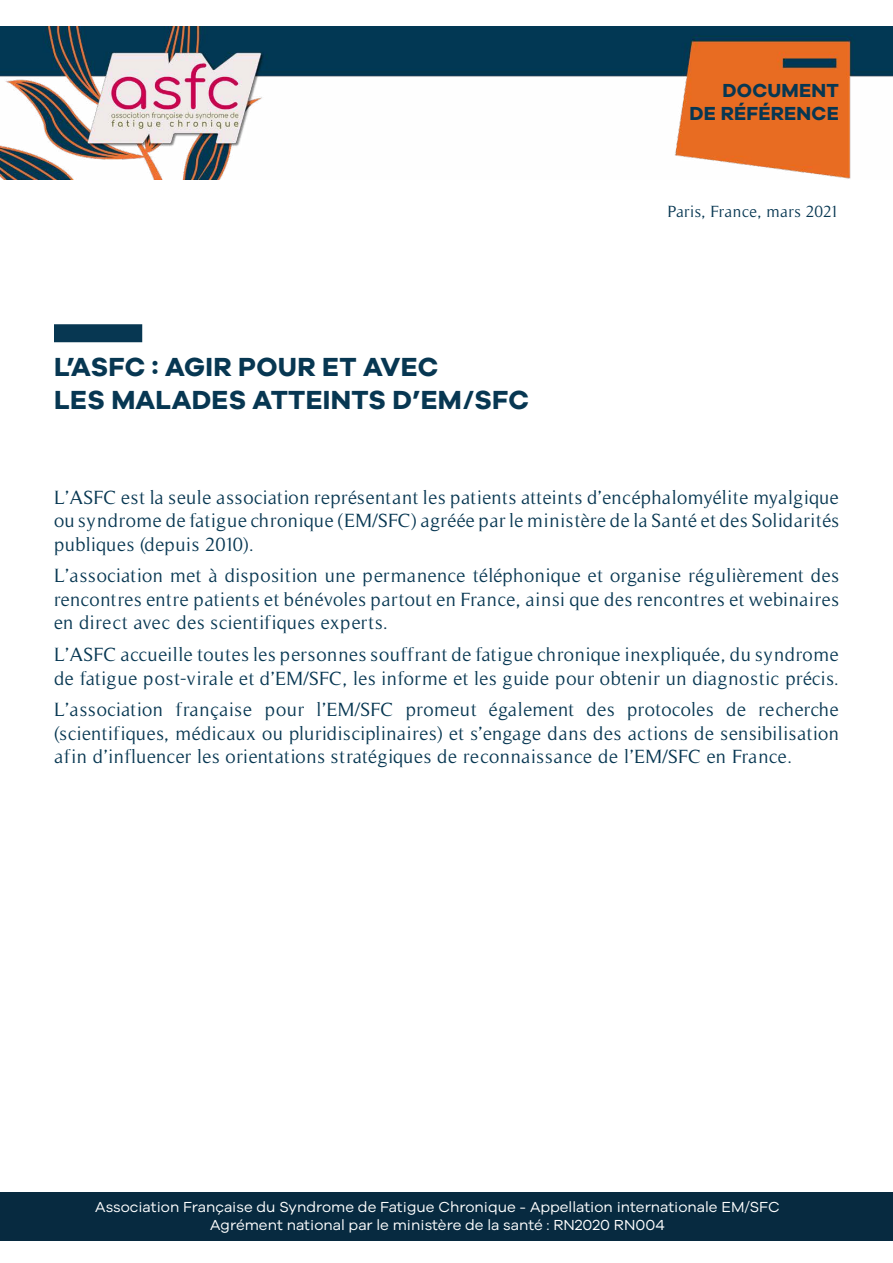
<style>
.page{position:relative;width:893px;height:1263px;background:#fff}
.page>*{position:absolute;margin:0;border:0;box-sizing:border-box;transform-origin:0 0}
.t1{font:700 27px/32.4px "Galyon";letter-spacing:.01em;color:#073752}
.t2{font:19.5px/23.4px "Timeless";letter-spacing:.025em;color:#073752;text-align:justify}
.t3{font:700 19.5px/23.4px "Galyon";letter-spacing:.01em;color:#073752;text-align:right}
.t4{font:16.5px "Timeless";letter-spacing:.025em;color:#073752}
.t5{font:15px/18px "Galyon";color:#fff;text-align:center}
</style>
<div class="page">
<div style="left:0;top:1193px;width:893px;height:48px;background:#072a40"></div>
<div style="left:54px;top:324px;width:88px;height:18px;background:#073752"></div>
<img style="left:0;top:27px;width:893px;height:153px">
<p class="t3" style="left:689px;top:78px;width:151px">DOCUMENT<br>DE RÉFÉRENCE</p>
<h1 class="t1" style="left:54px;top:350px;width:477px">L’ASFC : AGIR POUR ET AVEC<br>LES MALADES ATTEINTS D’EM/SFC</h1>
<p class="t4" style="left:667px;top:202px;width:173px">Paris, France, mars 2021</p>
<p class="t2" style="left:54px;top:485px;width:786px">L’ASFC est la seule association représentant les patients atteints d’encéphalomyélite myalgique ou syndrome de fatigue chronique (EM/SFC) agréée par le ministère de la Santé et des Solidarités publiques (depuis 2010).</p>
<p class="t2" style="left:54px;top:564px;width:786px">L’association met à disposition une permanence téléphonique et organise régulièrement des rencontres entre patients et bénévoles partout en France, ainsi que des rencontres et webinaires en direct avec des scientifiques experts.</p>
<p class="t2" style="left:54px;top:643px;width:786px">L’ASFC accueille toutes les personnes souffrant de fatigue chronique inexpliquée, du syndrome de fatigue post-virale et d’EM/SFC, les informe et les guide pour obtenir un diagnostic précis.</p>
<p class="t2" style="left:54px;top:698px;width:786px">L’association française pour l’EM/SFC promeut également des protocoles de recherche (scientifiques, médicaux ou pluridisciplinaires) et s’engage dans des actions de sensibilisation afin d’influencer les orientations stratégiques de reconnaissance de l’EM/SFC en France.</p>
<p class="t5" style="left:95px;top:1197px;width:686px">Association Française du Syndrome de Fatigue Chronique - Appellation internationale EM/SFC<br>Agrément national par le ministère de la santé : RN2020 RN004</p>
</div>
